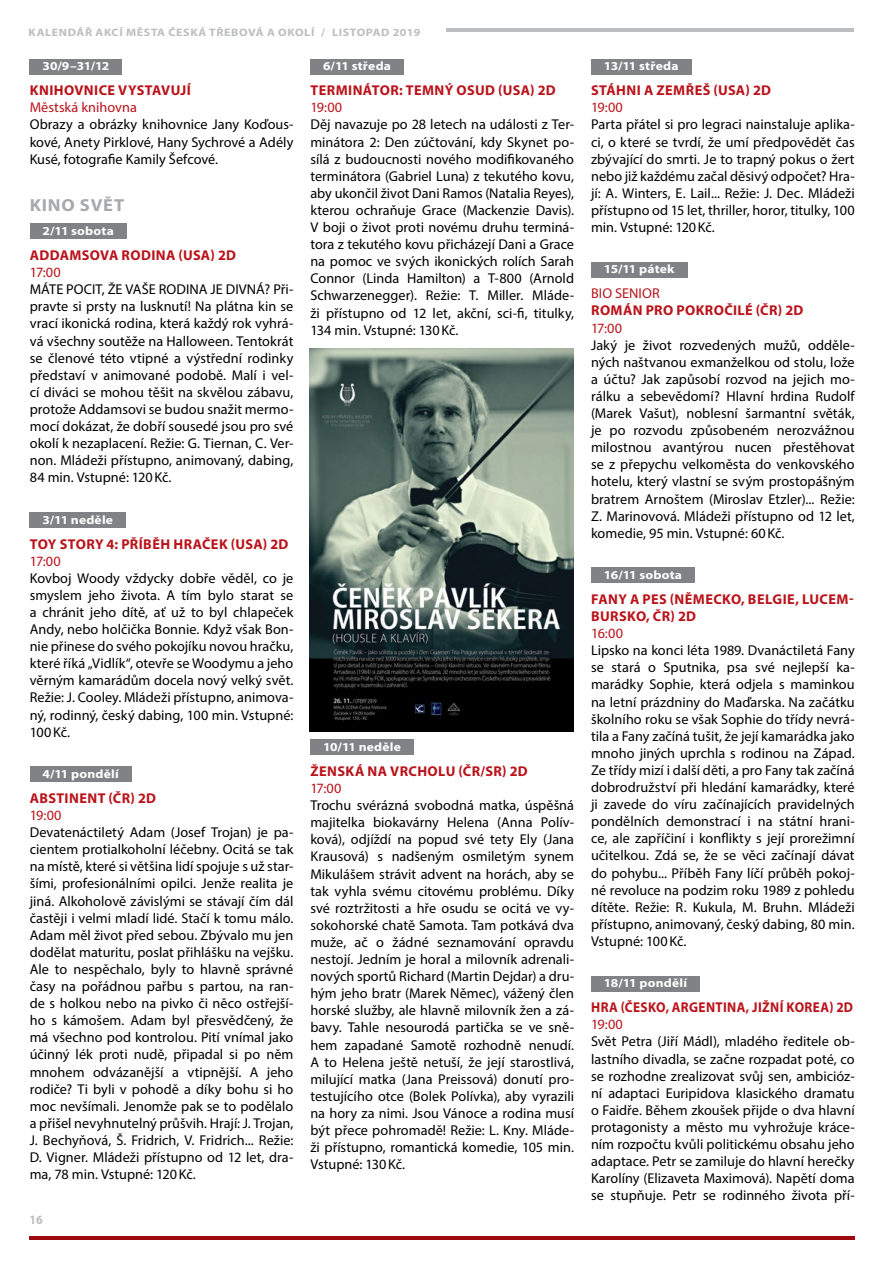
<style>
.page{position:relative;width:893px;height:1263px;background:#fff}
.page>*{position:absolute;margin:0;border:0;box-sizing:border-box;transform-origin:0 0}
.t1{font:700 17.4px "Myriad Pro";letter-spacing:.04em;color:#a7a9ac;scale:1.06 1}
.t2{font:14.25px/17.1px "Myriad Pro";color:#000;text-align:justify}
.t3{font:700 14.25px/17.1px "Myriad Pro";letter-spacing:.025em;color:#ba131a}
.t4{font:14.25px "Myriad Pro";letter-spacing:.005em;color:#ba131a}
.t5{font:700 14.25px "Myriad Pro";letter-spacing:.025em;color:#ba131a;scale:.93 1}
.t6{font:700 12.75px "Myriad Pro";color:#bcbec0;scale:.94 1}
.t7{font:700 12.15px "Myriad Pro";letter-spacing:.015em;color:#fff;scale:1.11 1}
.t8{font:700 10.8px "Myriad Pro";letter-spacing:.05em;color:#bcbec0;scale:1.11 1}
</style>
<div class="page">
<hr style="left:446px;top:29px;width:408px;height:3px;background:#bcbec0">
<div style="left:30px;top:59px;width:92px;height:15px;background:#808285"></div>
<div style="left:30px;top:224px;width:97px;height:15px;background:#808285"></div>
<div style="left:30px;top:512px;width:96px;height:16px;background:#808285"></div>
<div style="left:30px;top:766px;width:101px;height:16px;background:#808285"></div>
<div style="left:310px;top:59px;width:94px;height:15px;background:#808285"></div>
<div style="left:310px;top:739px;width:104px;height:16px;background:#808285"></div>
<div style="left:591px;top:59px;width:100px;height:15px;background:#808285"></div>
<div style="left:591px;top:262px;width:96px;height:15px;background:#808285"></div>
<div style="left:591px;top:567px;width:104px;height:16px;background:#808285"></div>
<div style="left:591px;top:976px;width:109px;height:15px;background:#808285"></div>
<img style="left:310px;top:349px;width:264px;height:382px">
<hr style="left:29px;top:1236px;width:825px;height:3px;background:#9e0b0f">
<p class="t8" style="left:29px;top:25px;width:355px">KALENDÁŘ AKCÍ MĚSTA ČESKÁ TŘEBOVÁ A OKOLÍ / LISTOPAD 2019</p>
<p class="t7" style="left:43px;top:58px;width:62px">30/9–31/12</p>
<p class="t3" style="left:30px;top:81px;width:163px">KNIHOVNICE VYSTAVUJÍ</p>
<p class="t4" style="left:30px;top:99px;width:109px">Městská knihovna</p>
<p class="t2" style="left:30px;top:116px;width:265px">Obrazy a obrázky knihovnice Jany Koďous&shy;kové, Anety Pirklové, Hany Sychrové a Adély Kusé, fotografie Kamily Šefcové.</p>
<p class="t1" style="left:30px;top:194px;width:91px">KINO SVĚT</p>
<p class="t7" style="left:43px;top:223px;width:66px">2/11 sobota</p>
<p class="t3" style="left:30px;top:246px;width:208px">ADDAMSOVA RODINA (USA) 2D</p>
<p class="t4" style="left:30px;top:264px;width:33px">17:00</p>
<p class="t2" style="left:30px;top:281px;width:265px">MÁTE POCIT, ŽE VAŠE RODINA JE DIVNÁ? Při&shy;pravte si prsty na lusknutí! Na plátna kin se vrací ikonická rodina, která každý rok vyhrá&shy;vá všechny soutěže na Halloween. Tentokrát se členové této vtipné a výstřední rodinky představí v animované podobě. Malí i vel&shy;cí diváci se mohou těšit na skvělou zábavu, protože Addamsovi se budou snažit mermo&shy;mocí dokázat, že dobří sousedé jsou pro své okolí k nezaplacení. Režie: G. Tiernan, C. Ver&shy;non. Mládeži přístupno, animovaný, dabing, 84 min. Vstupné: 120Kč.</p>
<p class="t7" style="left:43px;top:512px;width:65px">3/11 neděle</p>
<p class="t3" style="left:30px;top:535px;width:260px">TOY STORY 4: PŘÍBĚH HRAČEK (USA) 2D</p>
<p class="t4" style="left:30px;top:552px;width:33px">17:00</p>
<p class="t2" style="left:30px;top:569px;width:265px">Kovboj Woody vždycky dobře věděl, co je smyslem jeho života. A tím bylo starat se a chránit jeho dítě, ať už to byl chlapeček Andy, nebo holčička Bonnie. Když však Bon&shy;nie přinese do svého pokojíku novou hračku, které říká „Vidlík“, otevře se Woodymu a jeho věrným kamarádům docela nový velký svět.<br>Režie: J. Cooley. Mládeži přístupno, animova&shy;ný, rodinný, český dabing, 100 min. Vstupné:<br>100Kč.</p>
<p class="t7" style="left:43px;top:766px;width:70px">4/11 pondělí</p>
<p class="t3" style="left:30px;top:789px;width:128px">ABSTINENT (ČR) 2D</p>
<p class="t4" style="left:30px;top:806px;width:33px">19:00</p>
<p class="t2" style="left:30px;top:823px;width:265px">Devatenáctiletý Adam (Josef Trojan) je pa&shy;cientem protialkoholní léčebny. Ocitá se tak na místě, které si většina lidí spojuje s už star&shy;šími, profesionálními opilci. Jenže realita je jiná. Alkoholově závislými se stávají čím dál častěji i velmi mladí lidé. Stačí k tomu málo.<br>Adam měl život před sebou. Zbývalo mu jen dodělat maturitu, poslat přihlášku na vejšku.<br>Ale to nespěchalo, byly to hlavně správné časy na pořádnou pařbu s partou, na ran&shy;de s holkou nebo na pivko či něco ostřejší&shy;ho s kámošem. Adam byl přesvědčený, že má všechno pod kontrolou. Pití vnímal jako účinný lék proti nudě, připadal si po něm mnohem odvázanější a vtipnější. A jeho rodiče? Ti byli v pohodě a díky bohu si ho moc nevšímali. Jenomže pak se to podělalo a přišel nevyhnutelný průšvih. Hrají: J. Trojan, J. Bechyňová, Š. Fridrich, V. Fridrich... Režie:<br>D. Vigner. Mládeži přístupno od 12 let, dra&shy;ma, 78 min. Vstupné: 120Kč.</p>
<p class="t7" style="left:323px;top:58px;width:63px">6/11 středa</p>
<p class="t3" style="left:311px;top:81px;width:247px">TERMINÁTOR: TEMNÝ OSUD (USA) 2D</p>
<p class="t4" style="left:310px;top:99px;width:33px">19:00</p>
<p class="t2" style="left:310px;top:116px;width:265px">Děj navazuje po 28 letech na události z Ter&shy;minátora 2: Den zúčtování, kdy Skynet po&shy;sílá z budoucnosti nového modifikovaného terminátora (Gabriel Luna) z tekutého kovu, aby ukončil život Dani Ramos (Natalia Reyes), kterou ochraňuje Grace (Mackenzie Davis).<br>V boji o život proti novému druhu terminá&shy;tora z tekutého kovu přicházejí Dani a Grace na pomoc ve svých ikonických rolích Sarah Connor (Linda Hamilton) a T-800 (Arnold Schwarzenegger). Režie: T. Miller. Mláde&shy;ži přístupno od 12 let, akční, sci-fi, titulky, 134 min. Vstupné: 130Kč.</p>
<p class="t7" style="left:323px;top:739px;width:72px">10/11 neděle</p>
<p class="t3" style="left:311px;top:762px;width:219px">ŽENSKÁ NA VRCHOLU (ČR/SR) 2D</p>
<p class="t4" style="left:310px;top:779px;width:33px">17:00</p>
<p class="t2" style="left:310px;top:797px;width:265px">Trochu svérázná svobodná matka, úspěšná majitelka biokavárny Helena (Anna Polív&shy;ková), odjíždí na popud své tety Ely (Jana Krausová) s nadšeným osmiletým synem Mikulášem strávit advent na horách, aby se tak vyhla svému citovému problému. Díky své roztržitosti a hře osudu se ocitá ve vy&shy;sokohorské chatě Samota. Tam potkává dva muže, ač o žádné seznamování opravdu nestojí. Jedním je horal a milovník adrenali&shy;nových sportů Richard (Martin Dejdar) a dru&shy;hým jeho bratr (Marek Němec), vážený člen horské služby, ale hlavně milovník žen a zá&shy;bavy. Tahle nesourodá partička se ve sně&shy;hem zapadané Samotě rozhodně nenudí.<br>A to Helena ještě netuší, že její starostlivá, milující matka (Jana Preissová) donutí pro&shy;testujícího otce (Bolek Polívka), aby vyrazili na hory za nimi. Jsou Vánoce a rodina musí být přece pohromadě! Režie: L. Kny. Mláde&shy;ži přístupno, romantická komedie, 105 min.<br>Vstupné: 130Kč.</p>
<p class="t6" style="left:29px;top:1212px;width:16px">16</p>
<p class="t7" style="left:604px;top:58px;width:69px">13/11 středa</p>
<p class="t3" style="left:591px;top:81px;width:181px">STÁHNI A ZEMŘEŠ (USA) 2D</p>
<p class="t4" style="left:591px;top:99px;width:33px">19:00</p>
<p class="t2" style="left:591px;top:116px;width:265px">Parta přátel si pro legraci nainstaluje aplika&shy;ci, o které se tvrdí, že umí předpovědět čas zbývající do smrti. Je to trapný pokus o žert nebo již každému začal děsivý odpočet? Hra&shy;jí: A. Winters, E. Lail... Režie: J. Dec. Mládeži přístupno od 15 let, thriller, horor, titulky, 100 min. Vstupné: 120Kč.</p>
<p class="t7" style="left:604px;top:261px;width:65px">15/11 pátek</p>
<p class="t4" style="left:591px;top:285px;width:70px">BIO SENIOR</p>
<p class="t3" style="left:591px;top:302px;width:214px">ROMÁN PRO POKROČILÉ (ČR) 2D</p>
<p class="t4" style="left:591px;top:319px;width:33px">17:00</p>
<p class="t2" style="left:591px;top:336px;width:265px">Jaký je život rozvedených mužů, odděle&shy;ných naštvanou exmanželkou od stolu, lože a účtu? Jak zapůsobí rozvod na jejich mo&shy;rálku a sebevědomí? Hlavní hrdina Rudolf (Marek Vašut), noblesní šarmantní světák, je po rozvodu způsobeném nerozvážnou milostnou avantýrou nucen přestěhovat se z přepychu velkoměsta do venkovského hotelu, který vlastní se svým prostopášným bratrem Arnoštem (Miroslav Etzler)... Režie:<br>Z. Marinovová. Mládeži přístupno od 12 let, komedie, 95 min. Vstupné: 60Kč.</p>
<p class="t7" style="left:604px;top:567px;width:72px">16/11 sobota</p>
<p class="t3" style="left:591px;top:590px;width:264px">FANY A PES (NĚMECKO, BELGIE, LUCEM-<br>BURSKO, ČR) 2D</p>
<p class="t4" style="left:591px;top:625px;width:33px">16:00</p>
<p class="t2" style="left:591px;top:642px;width:265px">Lipsko na konci léta 1989. Dvanáctiletá Fany se stará o Sputnika, psa své nejlepší ka&shy;marádky Sophie, která odjela s maminkou na letní prázdniny do Maďarska. Na začátku školního roku se však Sophie do třídy nevrá&shy;tila a Fany začíná tušit, že její kamarádka jako mnoho jiných uprchla s rodinou na Západ.<br>Ze třídy mizí i další děti, a pro Fany tak začíná dobrodružství při hledání kamarádky, které ji zavede do víru začínajících pravidelných pondělních demonstrací i na státní hrani&shy;ce, ale zapříčiní i konflikty s její prorežimní učitelkou. Zdá se, že se věci začínají dávat do pohybu... Příběh Fany líčí průběh pokoj&shy;né revoluce na podzim roku 1989 z pohledu dítěte. Režie: R. Kukula, M. Bruhn. Mládeži přístupno, animovaný, český dabing, 80 min.<br>Vstupné: 100Kč.</p>
<p class="t7" style="left:604px;top:975px;width:76px">18/11 pondělí</p>
<p class="t5" style="left:591px;top:998px;width:283px">HRA (ČESKO, ARGENTINA, JIŽNÍ KOREA) 2D</p>
<p class="t4" style="left:591px;top:1016px;width:33px">19:00</p>
<p class="t2" style="left:591px;top:1033px;width:265px">Svět Petra (Jiří Mádl), mladého ředitele ob&shy;lastního divadla, se začne rozpadat poté, co se rozhodne zrealizovat svůj sen, ambicióz&shy;ní adaptaci Euripidova klasického dramatu o Faidře. Během zkoušek přijde o dva hlavní protagonisty a město mu vyhrožuje kráce&shy;ním rozpočtu kvůli politickému obsahu jeho adaptace. Petr se zamiluje do hlavní herečky Karolíny (Elizaveta Maximová). Napětí doma se stupňuje. Petr se rodinného života pří-</p>
</div>
